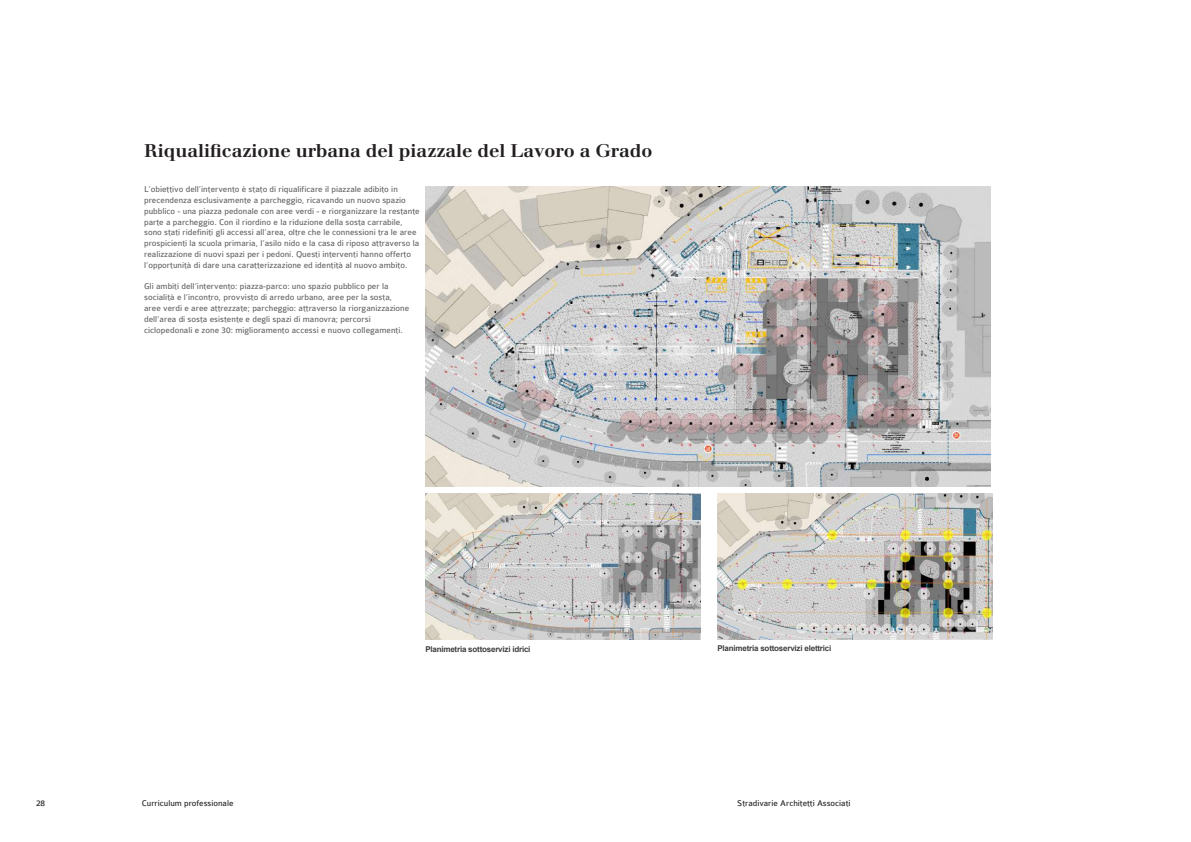
<style>
.page{position:relative;width:1191px;height:842px;background:#fff}
.page>*{position:absolute;margin:0;border:0;box-sizing:border-box;transform-origin:0 0}
.t1{font:700 18px "Justus";color:#231f20}
.t2{font:9px/10.8px "Colaborate";color:#636366}
.t3{font:8.9px "Colaborate";color:#231f20}
.t4{font:700 8px "Arial";letter-spacing:-.025em;color:#3e3e3f}
</style>
<div class="page">
<img style="left:425px;top:186px;width:565px;height:300px">
<img style="left:425px;top:494px;width:275px;height:146px">
<img style="left:717px;top:494px;width:275px;height:146px">
<h1 class="t1" style="left:144px;top:140px;width:510px">Riqualificazione urbana del piazzale del Lavoro a Grado</h1>
<p class="t2" style="left:144px;top:184px;width:277px">L’obiettivo dell’intervento è stato di riqualificare il piazzale adibito in precendenza esclusivamente a parcheggio, ricavando un nuovo spazio pubblico - una piazza pedonale con aree verdi - e riorganizzare la restante parte a parcheggio. Con il riordino e la riduzione della sosta carrabile, sono stati ridefiniti gli accessi all’area, oltre che le connessioni tra le aree prospicienti la scuola primaria, l’asilo nido e la casa di riposo attraverso la realizzazione di nuovi spazi per i pedoni. Questi interventi hanno offerto l’opportunità di dare una caratterizzazione ed identità al nuovo ambito.</p>
<p class="t2" style="left:144px;top:281px;width:267px">Gli ambiti dell’intervento: piazza-parco: uno spazio pubblico per la socialità e l’incontro, provvisto di arredo urbano, aree per la sosta, aree verdi e aree attrezzate; parcheggio: attraverso la riorganizzazione dell’area di sosta esistente e degli spazi di manovra; percorsi ciclopedonali e zone 30: miglioramento accessi e nuovo collegamenti.</p>
<p class="t4" style="left:425px;top:644px;width:107px">Planimetria sottoservizi idrici</p>
<p class="t4" style="left:717px;top:643px;width:115px">Planimetria sottoservizi elettrici</p>
<p class="t3" style="left:36px;top:798px;width:11px">28</p>
<p class="t3" style="left:142px;top:798px;width:93px">Curriculum professionale</p>
<p class="t3" style="left:737px;top:798px;width:115px">Stradivarie Architetti Associati</p>
</div>
